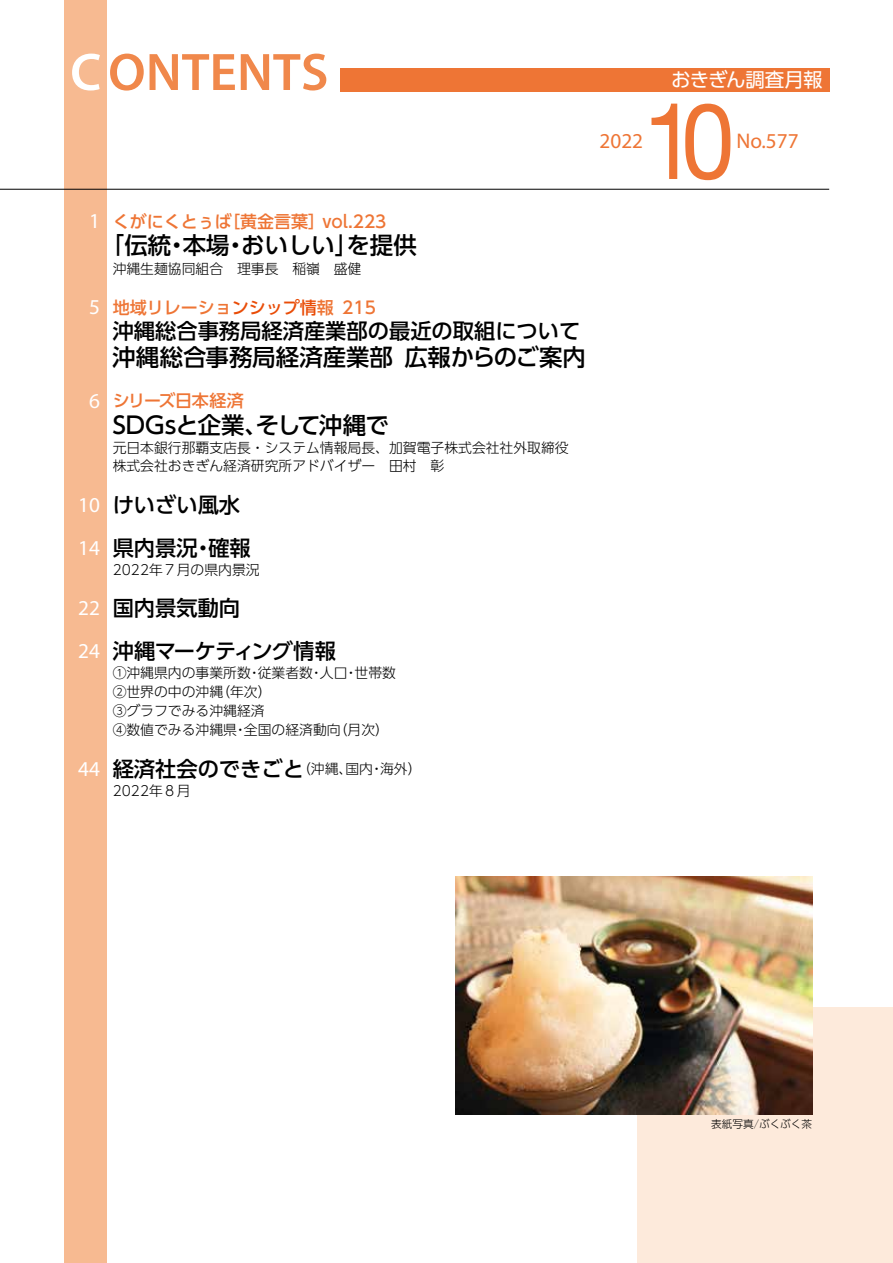
<style>
.page{position:relative;width:893px;height:1263px;background:#fff}
.page>*{position:absolute;margin:0;border:0;box-sizing:border-box;transform-origin:0 0}
.t1{font:106.35px "Helvetica Neue";color:#ee7535;scale:.9 1}
.t2{font:600 53.1px "Myriad Pro";color:#f0884b}
.t3{font:500 23.4px "UD Shin Go Pro";letter-spacing:-.005em;color:#000}
.t4{font:500 23.4px "UD Shin Go Pro";letter-spacing:-.025em;color:#000}
.t5{font:500 21.3px/42.5px "UD Shin Go Pro";color:#000}
.t6{font:21.3px "Myriad Pro";color:#ee7535}
.t7{font:19.5px "UD Shin Go Pro";letter-spacing:-.035em;color:#fff}
.t8{font:500 16.95px "UD Shin Go Pro";color:#ee7535}
.t9{font:500 16.95px "UD Shin Go Pro";letter-spacing:-.02em;color:#ee7535}
.t10{font:300 13.8px/19.2px "UD Shin Go Pro";color:#000}
.t11{font:300 10.65px "UD Shin Go Pro";color:#000}
.s1{color:#fff}
.s2{font-family:"Myriad Pro";font-weight:400;font-size:21.3px;color:#fff}
.s3{color:#e94c07}
.s4{font-family:"Myriad Pro";font-weight:400;color:#fff}
.s5{font-weight:500;font-size:21.3px}
</style>
<div class="page">
<div style="left:638px;top:1008px;width:255px;height:255px;background:#fdeadb"></div>
<div style="left:64px;top:0;width:42px;height:1263px;background:#f7ba91"></div>
<div style="left:340px;top:68px;width:489px;height:24px;background:#ee7535"></div>
<hr style="left:0;top:189px;width:829px;height:1px;background:#000">
<img style="left:455px;top:876px;width:357px;height:238px">
<h2 class="t2" style="left:70px;top:38px;width:260px"><span class="s1">C</span>ONTENTS</h2>
<p class="t8" style="left:89px;top:207px;width:299px"><span class="s2">1</span> くがにくとぅば［黄金言葉］vol.223</p>
<h3 class="t3" style="left:101px;top:227px;width:317px">「伝統・本場・おいしい」を提供</h3>
<p class="t10" style="left:113px;top:258px;width:250px">沖縄生麺協同組合　理事長　稲嶺　盛健</p>
<p class="t8" style="left:89px;top:293px;width:288px"><span class="s2">5</span> 地域リレーショ<span class="s3">ンシップ情</span>報 215</p>
<h3 class="t5" style="left:113px;top:309px;width:469px">沖縄総合事務局経済産業部の最近の取組について</h3>
<h3 class="t3" style="left:113px;top:338px;width:475px">沖縄総合事務局経済産業部 広報からのご案内</h3>
<p class="t9" style="left:89px;top:387px;width:156px"><span class="s2">6</span> シリーズ日本経済</p>
<h3 class="t4" style="left:113px;top:406px;width:278px">SDGsと企業、そして沖縄で</h3>
<p class="t10" style="left:113px;top:438px;width:458px;line-height:18.1px">元日本銀行那覇支店長・システム情報局長、加賀電子株式会社社外取締役株式会社おきぎん経済研究所アドバイザー　田村　彰</p>
<h3 class="t5" style="left:78px;top:483px;width:174px"><span class="s4">10</span> けいざい風水<br><span class="s4">14</span> 県内景況・確報</h3>
<p class="t10" style="left:113px;top:559px;width:149px">2022年７月の県内景況</p>
<h3 class="t5" style="left:78px;top:586px;width:259px"><span class="s4">22</span> 国内景気動向<br><span class="s4">24</span> 沖縄マーケティング情報</h3>
<p class="t10" style="left:113px;top:662px;width:285px">①沖縄県内の事業所数・従業者数・人口・世帯数<br>②世界の中の沖縄（年次）<br>③グラフでみる沖縄経済<br>④数値でみる沖縄県・全国の経済動向（月次）</p>
<p class="t10" style="left:113px;top:757px;width:310px;line-height:21.8px;text-indent:-35px"><span class="s2">44</span> <span class="s5">経済社会のできごと</span>（沖縄、国内・海外）<br>2022年８月</p>
<h3 class="t6" style="left:600px;top:128px;width:45px">2022</h3>
<h3 class="t7" style="left:671px;top:64px;width:153px">おきぎん調査月報</h3>
<h1 class="t1" style="left:643px;top:64px;width:103px">10</h1>
<h3 class="t6" style="left:736px;top:128px;width:64px">No.577</h3>
<p class="t11" style="left:711px;top:1115px;width:102px">表紙写真／ぶくぶく茶</p>
</div>
